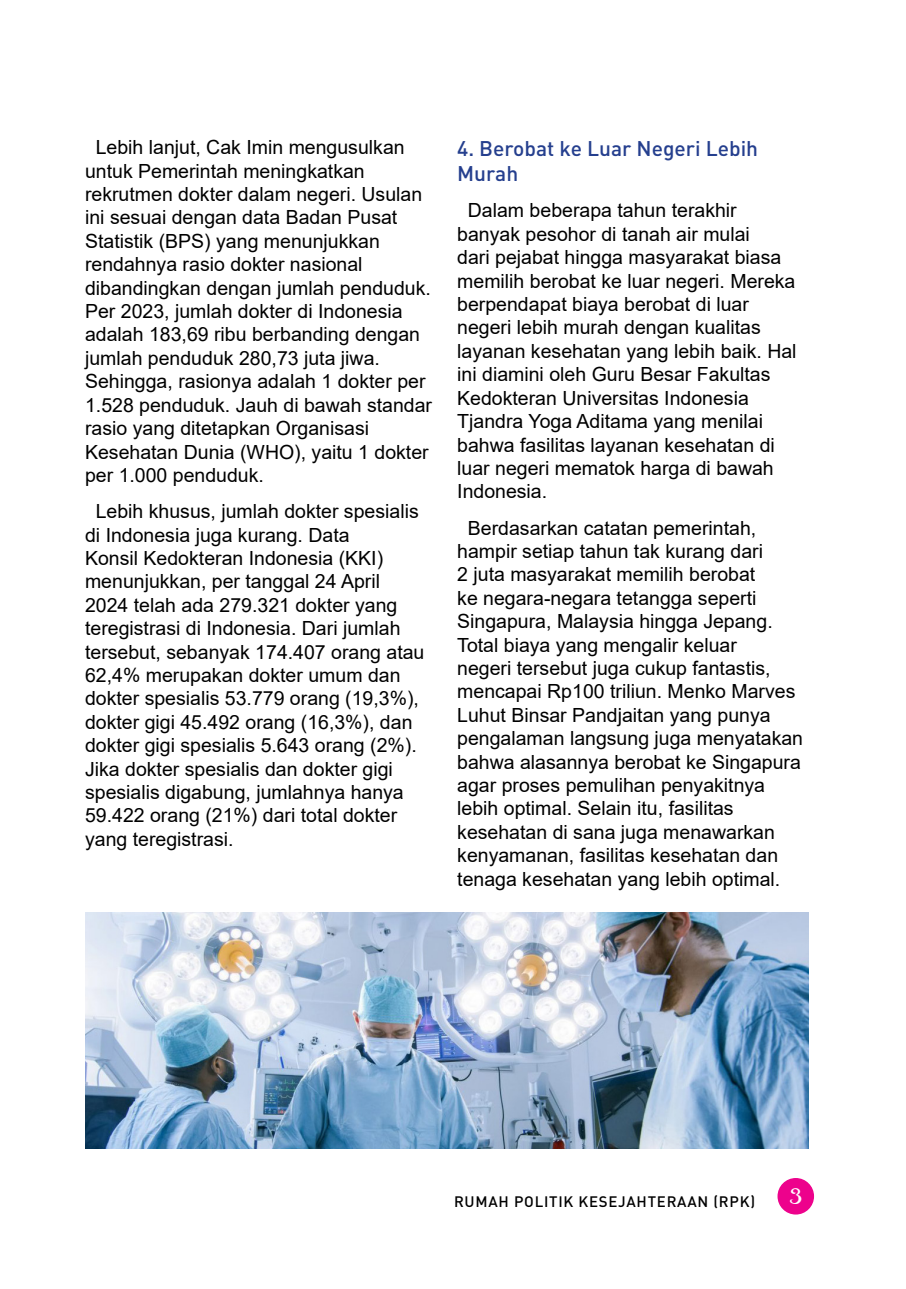
<style>
.page{position:relative;width:906px;height:1289px;background:#fff}
.page>*{position:absolute;margin:0;border:0;box-sizing:border-box;transform-origin:0 0}
.Sub_JUDUL{font:500 21px/25.2px "DIN Pro";color:#253f8e}
.t1{font:19.5px/23.4px "Arial";color:#000}
.t2{font:19.5px "New Yorker W01 Type";color:#fff}
.t3{font:500 15px "DIN Pro";letter-spacing:.05em;color:#000}
</style>
<div class="page">
<div style="left:778px;top:1178px;width:35px;height:35px;background:#ed028c;border-radius:50%"></div>
<div style="left:777px;top:1177px;width:37px;height:37px;border:2px solid #ed028c;border-radius:50%"></div>
<img style="left:85px;top:912px;width:723px;height:236px">
<p class="t1" style="left:85px;top:135px;width:348px;text-indent:11px">Lebih lanjut, Cak Imin mengusulkan untuk Pemerintah meningkatkan rekrutmen dokter dalam negeri. Usulan ini sesuai dengan data Badan Pusat Statistik (BPS) yang menunjukkan rendahnya rasio dokter nasional dibandingkan dengan jumlah penduduk.<br>Per 2023, jumlah dokter di Indonesia adalah 183,69 ribu berbanding dengan jumlah penduduk 280,73 juta jiwa.<br>Sehingga, rasionya adalah 1 dokter per 1.528 penduduk. Jauh di bawah standar rasio yang ditetapkan Organisasi Kesehatan Dunia (WHO), yaitu 1 dokter per 1.000 penduduk.</p>
<p class="t1" style="left:85px;top:499px;width:341px;text-indent:11px">Lebih khusus, jumlah dokter spesialis di Indonesia juga kurang. Data<br>Konsil Kedokteran Indonesia (KKI) menunjukkan, per tanggal 24 April 2024 telah ada 279.321 dokter yang teregistrasi di Indonesia. Dari jumlah tersebut, sebanyak 174.407 orang atau 62,4% merupakan dokter umum dan dokter spesialis 53.779 orang (19,3%), dokter gigi 45.492 orang (16,3%), dan dokter gigi spesialis 5.643 orang (2%).<br>Jika dokter spesialis dan dokter gigi spesialis digabung, jumlahnya hanya 59.422 orang (21%) dari total dokter yang teregistrasi.</p>
<p class="Sub_JUDUL" style="left:457px;top:135px;width:302px">4. Berobat ke Luar Negeri Lebih<br>Murah</p>
<p class="t1" style="left:457px;top:199px;width:341px;text-indent:11px">Dalam beberapa tahun terakhir banyak pesohor di tanah air mulai<br>dari pejabat hingga masyarakat biasa memilih berobat ke luar negeri. Mereka berpendapat biaya berobat di luar negeri lebih murah dengan kualitas layanan kesehatan yang lebih baik. Hal ini diamini oleh Guru Besar Fakultas Kedokteran Universitas Indonesia Tjandra Yoga Aditama yang menilai bahwa fasilitas layanan kesehatan di luar negeri mematok harga di bawah Indonesia.</p>
<p class="t1" style="left:457px;top:516px;width:347px;text-indent:11px">Berdasarkan catatan pemerintah, hampir setiap tahun tak kurang dari<br>2 juta masyarakat memilih berobat<br>ke negara-negara tetangga seperti Singapura, Malaysia hingga Jepang.<br>Total biaya yang mengalir keluar<br>negeri tersebut juga cukup fantastis, mencapai Rp100 triliun. Menko Marves Luhut Binsar Pandjaitan yang punya pengalaman langsung juga menyatakan bahwa alasannya berobat ke Singapura agar proses pemulihan penyakitnya lebih optimal. Selain itu, fasilitas kesehatan di sana juga menawarkan kenyamanan, fasilitas kesehatan dan tenaga kesehatan yang lebih optimal.</p>
<p class="t3" style="left:454px;top:1191px;width:302px">RUMAH POLITIK KESEJAHTERAAN (RPK)</p>
<p class="t2" style="left:790px;top:1185px;width:14px">3</p>
</div>
